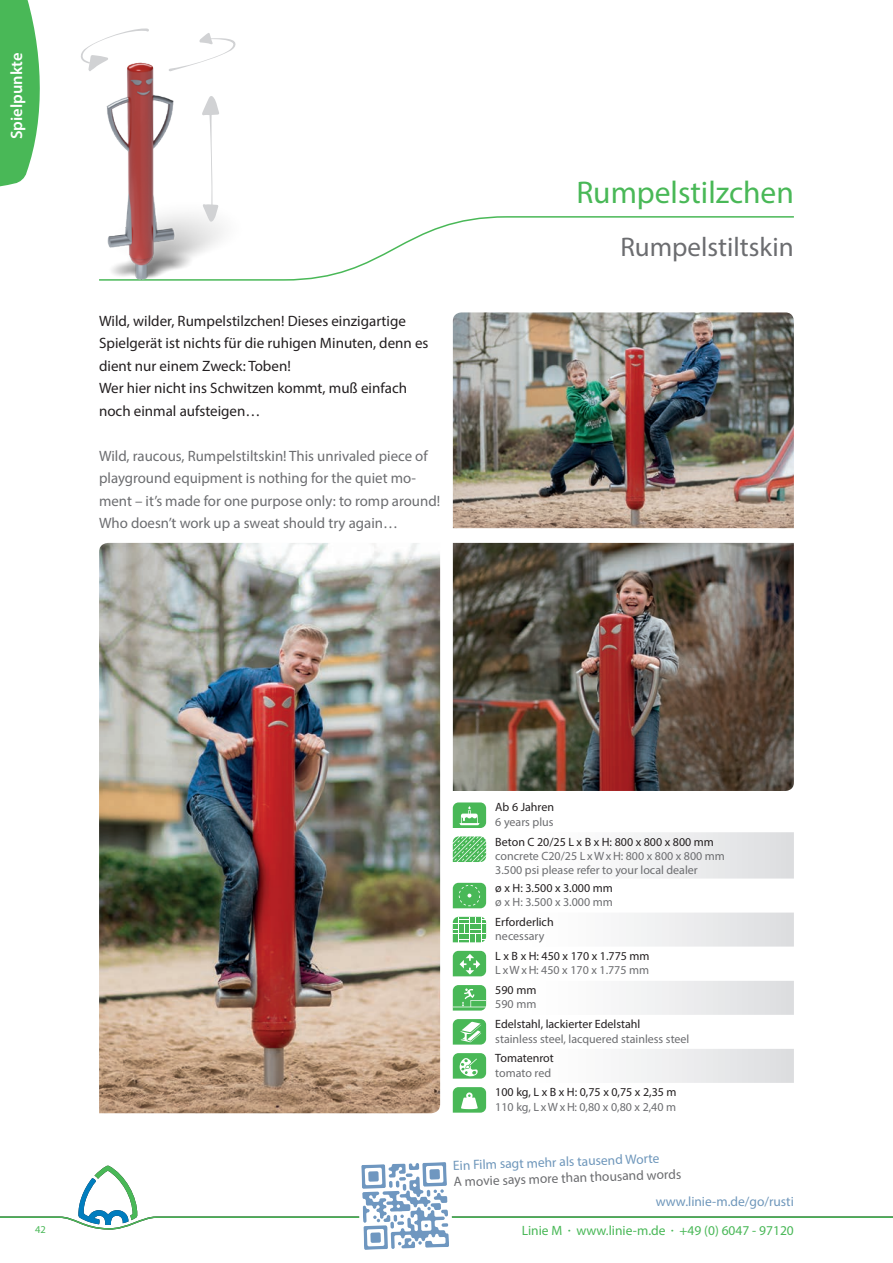
<style>
.page{position:relative;width:893px;height:1263px;background:#fff}
.page>*{position:absolute;margin:0;border:0;box-sizing:border-box;transform-origin:0 0}
.t1{font:31.5px "Myriad Pro";color:#49b857}
.t2{font:27px "Myriad Pro";color:#6c6d70}
.t3{font:600 16.5px "Myriad Pro";color:#fff}
.t4{font:15px/22.5px "Myriad Pro";color:#231f20}
.t5{font:15px/22.5px "Myriad Pro";color:#6c6d70}
.t6{font:13.5px "Myriad Pro";color:#6f97bb}
.t7{font:13.5px "Myriad Pro";color:#49b857}
.t8{font:13.5px "Myriad Pro";color:#6c6d70}
.t9{font:12px/14.4px "Myriad Pro";color:#6c6d70}
.t10{font:12px "Myriad Pro";color:#231f20}
.t11{font:10.5px "Myriad Pro";color:#49b857}
.s1{font-size:9px}
</style>
<div class="page">
<svg style="left:0;top:0;width:40px;height:187px;background:#62c26e"></svg>
<svg style="left:297px;top:216px;width:497px;height:65px"></svg>
<img style="left:453px;top:312px;width:341px;height:216px">
<img style="left:453px;top:543px;width:341px;height:248px">
<img style="left:99px;top:543px;width:341px;height:340px">
<img style="left:99px;top:64px;width:198px;height:217px">
<svg style="left:626px;top:832px;width:168px;height:47px"></svg>
<svg style="left:453px;top:802px;width:33px;height:26px"></svg>
<svg style="left:453px;top:836px;width:33px;height:26px"></svg>
<svg style="left:0;top:883px;width:893px;height:367px"></svg>
<svg style="left:202px;top:96px;width:17px;height:126px"></svg>
<svg style="left:169px;top:33px;width:67px;height:38px"></svg>
<svg style="left:81px;top:28px;width:68px;height:43px"></svg>
<h3 class="t3" style="left:6px;top:139px;width:88px;rotate:-90deg">Spielpunkte</h3>
<p class="t4" style="left:99px;top:309px;width:331px">Wild, wilder, Rumpelstilzchen! Dieses einzigartige Spielgerät ist nichts für die ruhigen Minuten, denn es dient nur einem Zweck: Toben!<br>Wer hier nicht ins Schwitzen kommt, muß einfach noch einmal aufsteigen…</p>
<p class="t5" style="left:99px;top:444px;width:343px">Wild, raucous, Rumpelstiltskin! This unrivaled piece of playground equipment is nothing for the quiet mo&shy;ment – it’s made for one purpose only: to romp around!<br>Who doesn’t work up a sweat should try again…</p>
<h1 class="t1" style="left:576px;top:173px;width:219px">Rumpelstilzchen</h1>
<h2 class="t2" style="left:620px;top:231px;width:175px">Rumpelstiltskin</h2>
<p class="t11" style="left:35px;top:1222px;width:12px">42</p>
<p class="t10" style="left:495px;top:800px;width:60px">Ab 6 Jahren</p>
<p class="t9" style="left:495px;top:814px;width:60px">6 years plus</p>
<p class="t10" style="left:495px;top:834px;width:220px">Beton C 20/25 L x B x H: 800 x 800 x 800 mm</p>
<p class="t9" style="left:495px;top:848px;width:231px">concrete C20/25 L x W x H: 800 x 800 x 800 mm<br>3.500 psi please refer to your local dealer</p>
<p class="t10" style="left:495px;top:880px;width:119px">ø x H: 3.500 x 3.000 mm</p>
<p class="t9" style="left:495px;top:895px;width:119px">ø x H: 3.500 x 3.000 mm</p>
<p class="t10" style="left:495px;top:914px;width:60px">Erforderlich</p>
<p class="t9" style="left:495px;top:929px;width:51px">necessary</p>
<p class="t10" style="left:495px;top:948px;width:156px">L x B x H: 450 x 170 x 1.775 mm</p>
<p class="t9" style="left:495px;top:963px;width:155px">L x W x H: 450 x 170 x 1.775 mm</p>
<p class="t10" style="left:495px;top:983px;width:43px">590 mm</p>
<p class="t9" style="left:495px;top:997px;width:43px">590 mm</p>
<p class="t10" style="left:495px;top:1017px;width:147px">Edelstahl, lackierter Edelstahl</p>
<p class="t9" style="left:495px;top:1031px;width:196px">stainless steel, lacquered stainless steel</p>
<p class="t10" style="left:495px;top:1051px;width:60px">Tomatenrot</p>
<p class="t9" style="left:495px;top:1065px;width:57px">tomato red</p>
<p class="t10" style="left:495px;top:1085px;width:183px">100 kg, L x B x H: 0,75 x 0,75 x 2,35 m</p>
<p class="t9" style="left:495px;top:1099px;width:182px">110 kg, L x W x H: 0,80 x 0,80 x 2,40 m</p>
<p class="t6" style="left:453px;top:1157px;width:208px;rotate:-2deg">Ein Film sagt mehr als tausend Worte</p>
<p class="t8" style="left:453px;top:1173px;width:229px;rotate:-2deg">A movie says more than thousand words</p>
<p class="t6" style="left:656px;top:1193px;width:140px">www.linie-m.de/go/rusti</p>
<p class="t7" style="left:522px;top:1222px;width:274px">Linie M <span class="s1">•</span> www.linie-m.de <span class="s1">•</span> +49 (0) 6047 - 97120</p>
</div>
